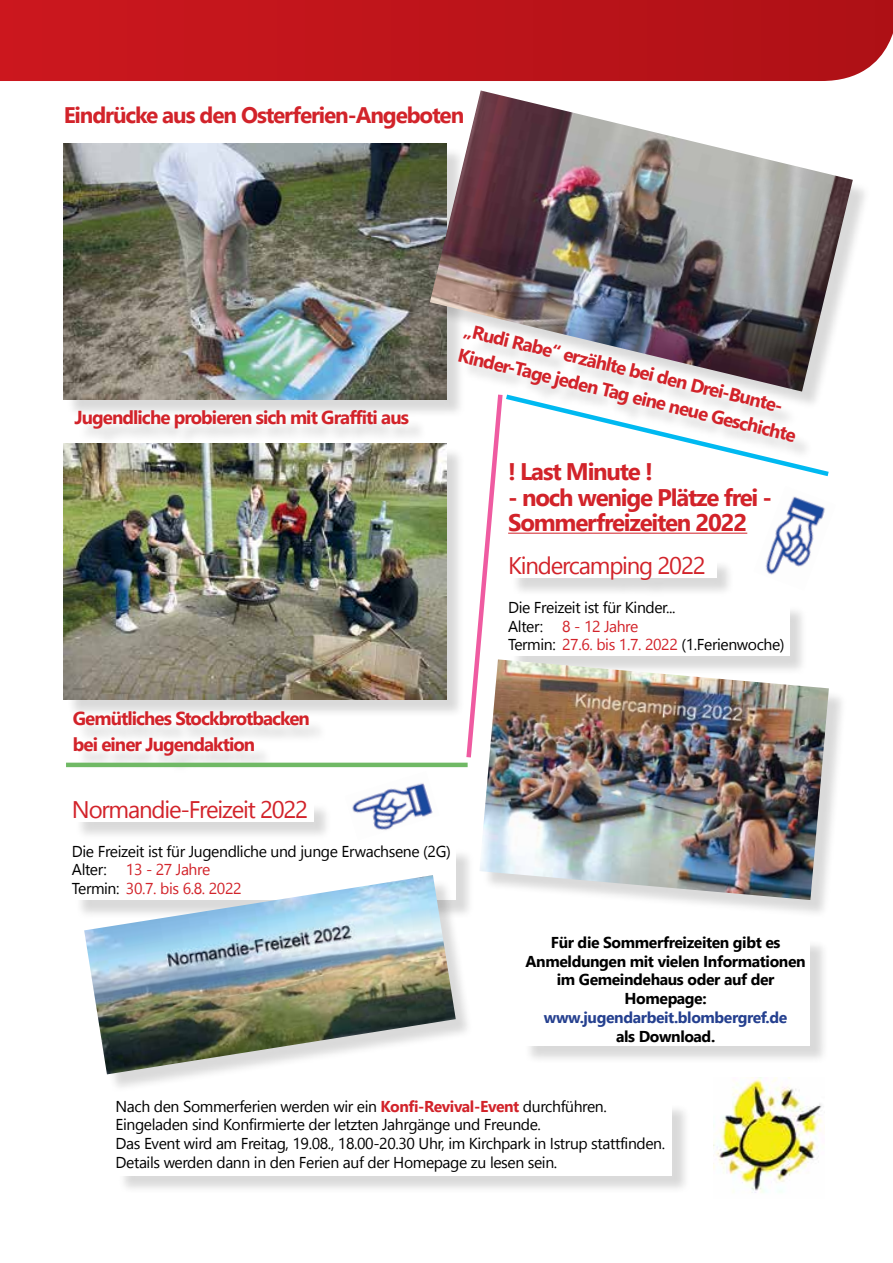
<style>
.page{position:relative;width:893px;height:1263px;background:#fff}
.page>*{position:absolute;margin:0;border:0;box-sizing:border-box;transform-origin:0 0}
.t1{font:700 24px/25.5px "Nirmala UI";letter-spacing:-.05em;color:#d2232a}
.t2{font:24px "Nirmala UI";letter-spacing:-.05em;color:#d2232a}
.t3{font:700 22.5px "Nirmala UI";letter-spacing:-.05em;color:#d2232a}
.t4{font:700 18.75px/25.5px "Nirmala UI";letter-spacing:-.05em;color:#d2232a}
.t5{font:15.75px/18.8px "Nirmala UI";letter-spacing:-.025em;color:#000}
.t6{font:700 15.75px/18.8px "Nirmala UI";letter-spacing:-.025em;color:#000;text-align:center}
.t7{font:700 15.75px "Nirmala UI";letter-spacing:-.025em;color:#25408f}
.s1{color:#d2232a}
.s2{font-weight:700;color:#d2232a}
</style>
<div class="page">
<svg style="left:0;top:0;width:893px;height:81px;background:#be161c"></svg>
<div style="left:66px;top:146px;width:399px;height:300px;background:#000;opacity:.15"></div>
<img style="left:64px;top:144px;width:369px;height:255px">
<div style="left:433px;top:93px;width:438px;height:367px;background:#000;opacity:.15"></div>
<img style="left:430px;top:90px;width:423px;height:302px">
<div style="left:66px;top:446px;width:399px;height:327px;background:#000;opacity:.15"></div>
<img style="left:64px;top:444px;width:382px;height:255px">
<hr style="left:66px;top:763px;width:402px;height:4px;background:#70b965">
<svg style="left:464px;top:390px;width:370px;height:372px"></svg>
<hr style="left:508px;top:533px;width:239px;height:1px;background:#d2232a">
<div style="left:511px;top:558px;width:297px;height:117px;background:#000;opacity:.15"></div>
<div style="left:508px;top:601px;width:281px;height:55px;background:#fff"></div>
<div style="left:508px;top:556px;width:208px;height:22px;background:#fff"></div>
<div style="left:74px;top:802px;width:400px;height:117px;background:#000;opacity:.15"></div>
<div style="left:72px;top:845px;width:384px;height:55px;background:#fff"></div>
<div style="left:72px;top:800px;width:241px;height:22px;background:#fff"></div>
<div style="left:87px;top:878px;width:387px;height:214px;background:#000;opacity:.15"></div>
<img style="left:84px;top:875px;width:372px;height:199px">
<div style="left:523px;top:938px;width:306px;height:127px;background:#000;opacity:.15"></div>
<div style="left:521px;top:936px;width:289px;height:110px;background:#fff"></div>
<div style="left:118px;top:1102px;width:572px;height:92px;background:#000;opacity:.15"></div>
<div style="left:116px;top:1100px;width:556px;height:75px;background:#fff"></div>
<img style="left:713px;top:1077px;width:109px;height:116px">
<div style="left:482px;top:662px;width:365px;height:256px;background:#000;opacity:.15"></div>
<img style="left:479px;top:659px;width:350px;height:241px">
<img style="left:753px;top:486px;width:81px;height:105px">
<img style="left:344px;top:771px;width:95px;height:69px">
<h2 class="t3" style="left:64px;top:97px;width:402px">Eindrücke aus den Osterferien-Angeboten</h2>
<p class="t4" style="left:74px;top:404px;width:336px">Jugendliche probieren sich mit Graffiti aus</p>
<p class="t4" style="left:468px;top:315px;width:349px;rotate:14deg">„Rudi Rabe“ erzählte bei den Drei-Bunte-<br>Kinder-Tage jeden Tag eine neue Geschichte</p>
<h1 class="t1" style="left:508px;top:458px;width:146px">! Last Minute !</h1>
<h1 class="t1" style="left:508px;top:483px;width:266px">- noch wenige Plätze frei -<br>Sommerfreizeiten 2022</h1>
<h1 class="t2" style="left:508px;top:546px;width:199px">Kindercamping 2022</h1>
<p class="t5" style="left:508px;top:597px;width:278px">Die Freizeit ist für Kinder...<br>Alter: <span class="s1">8 - 12 Jahre<br></span>Termin: <span class="s1">27.6. bis 1.7. 2022</span> (1.Ferienwoche)</p>
<p class="t4" style="left:73px;top:705px;width:239px">Gemütliches Stockbrotbacken bei einer Jugendaktion</p>
<h1 class="t2" style="left:72px;top:790px;width:238px">Normandie-Freizeit 2022</h1>
<p class="t5" style="left:72px;top:841px;width:380px">Die Freizeit ist für Jugendliche und junge Erwachsene (2G)<br>Alter: <span class="s1">13 - 27 Jahre<br></span>Termin: <span class="s1">30.7. bis 6.8. 2022</span></p>
<p class="t6" style="left:526px;top:932px;width:282px">Für die Sommerfreizeiten gibt es<br>Anmeldungen mit vielen Informationen im Gemeindehaus oder auf der<br>Homepage:</p>
<p class="t7" style="left:544px;top:1005px;width:245px">www.jugendarbeit.blombergref.de</p>
<p class="t6" style="left:616px;top:1026px;width:101px">als Download.</p>
<p class="t5" style="left:116px;top:1096px;width:551px">Nach den Sommerferien werden wir ein <span class="s2">Konfi-Revival-Event</span> durchführen.<br>Eingeladen sind Konfirmierte der letzten Jahrgänge und Freunde.<br>Das Event wird am Freitag, 19.08., 18.00-20.30 Uhr, im Kirchpark in Istrup stattfinden.<br>Details werden dann in den Ferien auf der Homepage zu lesen sein.</p>
</div>
